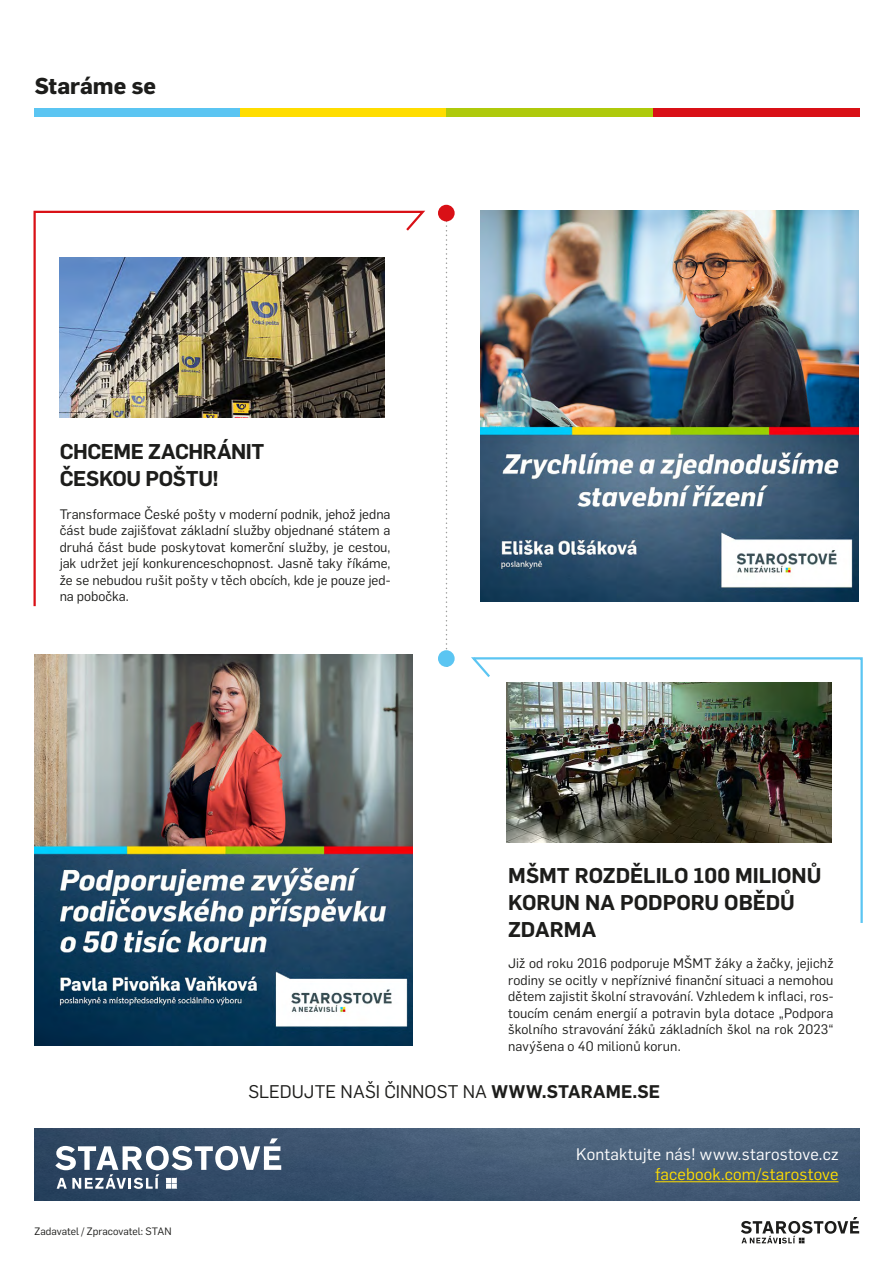
<style>
.page{position:relative;width:893px;height:1263px;background:#fff}
.page>*{position:absolute;margin:0;border:0;box-sizing:border-box;transform-origin:0 0}
.t1{font:700 22.5px "Flama";letter-spacing:-.005em;color:#1d1d1b}
.t2{font:600 21px/27px "Flama";letter-spacing:-.005em;color:#1d1d1b}
.t3{font:600 21px/27px "Flama";letter-spacing:-.025em;color:#1d1d1b}
.t4{font:18px "Flama";color:#1d1d1b}
.t5{font:16.5px "Flama";letter-spacing:.015em;color:#fff}
.t6{font:16.5px "Flama";letter-spacing:.015em;color:#fd0}
.t7{font:13.5px/16.5px "Flama";letter-spacing:.005em;color:#1d1d1b;text-align:justify}
.t8{font:10.5px "Flama";color:#1d1d1b}
.s1{font-weight:600}
</style>
<div class="page">
<div style="left:34px;top:108px;width:206px;height:9px;background:#5bc5f2"></div>
<div style="left:240px;top:108px;width:207px;height:9px;background:#fd0"></div>
<div style="left:447px;top:108px;width:206px;height:9px;background:#afca0b"></div>
<div style="left:653px;top:108px;width:207px;height:9px;background:#d91016"></div>
<svg style="left:741px;top:1217px;width:118px;height:26px"></svg>
<svg style="left:446px;top:221px;width:1px;height:429px"></svg>
<img style="left:34px;top:1129px;width:826px;height:71px">
<hr style="left:655px;top:1181px;width:183px;height:1px;background:#fd0">
<svg style="left:55px;top:1138px;width:226px;height:51px"></svg>
<div style="left:438px;top:650px;width:17px;height:17px;background:#5bc5f2;border-radius:50%"></div>
<div style="left:438px;top:205px;width:17px;height:16px;background:#d91016;border-radius:50%"></div>
<svg style="left:33px;top:210px;width:393px;height:397px"></svg>
<svg style="left:471px;top:657px;width:392px;height:266px"></svg>
<img style="left:35px;top:655px;width:377px;height:391px">
<img style="left:60px;top:258px;width:325px;height:159px">
<img style="left:480px;top:211px;width:378px;height:391px">
<img style="left:507px;top:683px;width:325px;height:159px">
<h1 class="t1" style="left:35px;top:69px;width:123px">Staráme se</h1>
<h2 class="t3" style="left:60px;top:436px;width:206px">CHCEME ZACHRÁNIT<br>ČESKOU POŠTU!</h2>
<p class="t7" style="left:60px;top:505px;width:332px">Transformace České pošty v moderní podnik, jehož jedna část bude zajišťovat základní služby objednané státem a druhá část bude poskytovat komerční služby, je cestou, jak udržet její konkurenceschopnost. Jasně taky říkáme, že se nebudou rušit pošty v těch obcích, kde je pouze jed&shy;na pobočka.</p>
<h2 class="t2" style="left:508px;top:860px;width:315px">MŠMT ROZDĚLILO 100 MILIONŮ<br>KORUN NA PODPORU OBĚDŮ<br>ZDARMA</h2>
<p class="t7" style="left:508px;top:954px;width:327px">Již od roku 2016 podporuje MŠMT žáky a žačky, jejichž rodiny se ocitly v nepříznivé finanční situaci a nemohou dětem zajistit školní stravování. Vzhledem k inflaci, ros&shy;toucím cenám energií a potravin byla dotace „Podpora školního stravování žáků základních škol na rok 2023“ navýšena o 40 milionů korun.</p>
<h3 class="t4" style="left:248px;top:1079px;width:413px">SLEDUJTE NAŠI ČINNOST NA <span class="s1">WWW.STARAME.SE</span></h3>
<p class="t8" style="left:35px;top:1224px;width:139px">Zadavatel / Zpracovatel: STAN</p>
<p class="t5" style="left:576px;top:1143px;width:264px">Kontaktujte nás! www.starostove.cz</p>
<p class="t6" style="left:655px;top:1163px;width:185px">facebook.com/starostove</p>
</div>
